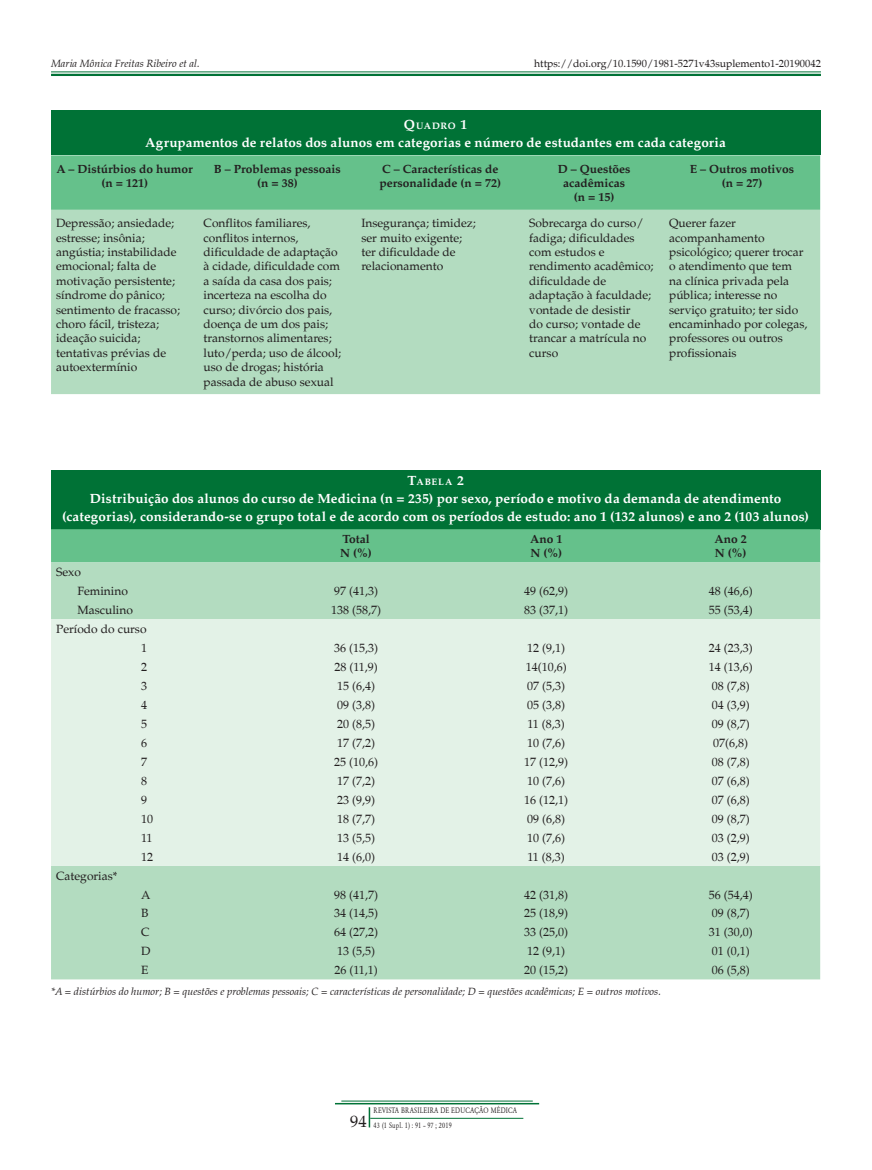
<style>
.page{position:relative;width:872px;height:1170px;background:#fff}
.page>*{position:absolute;margin:0;border:0;box-sizing:border-box;transform-origin:0 0}
.O_White{font:700 13.5px/18px "Palton";letter-spacing:.01em;color:#fff;text-align:center}
.TE{font:12px/14.4px "Palton Roman";color:#231f20}
.TC{font:12px "Palton Roman";color:#231f20}
.t1{font:700 12px/14.4px "Palton";color:#231f20}
.R{font:italic 10.5px "Palton";color:#231f20}
.t2{font:10.5px "Palton Roman";color:#231f20}
.O_White-2{font:700 9.45px "Palton";letter-spacing:.075em;color:#fff}
.t3{font:8.25px/15px "Garamond";letter-spacing:.03em;color:#231f20;scale:.8 1}
.s1{font-size:13.5px}
.s2{font-family:"Palton Roman";font-size:16.5px}
</style>
<div class="page">
<hr style="left:370px;top:1117px;width:153px;height:1px;background:#007236">
<svg style="left:369px;top:1107px;width:1px;height:20px"></svg>
<hr style="left:341px;top:1100px;width:192px;height:1px;background:#007236">
<hr style="left:335px;top:1102px;width:204px;height:2px;background:#007236">
<hr style="left:51px;top:71px;width:770px;height:1px;background:#007236">
<hr style="left:51px;top:74px;width:770px;height:2px;background:#007236">
<div style="left:51px;top:111px;width:769px;height:44px;background:#007236"></div>
<div style="left:51px;top:155px;width:769px;height:55px;background:#65c18b"></div>
<div style="left:51px;top:210px;width:769px;height:184px;background:#b3dcc0"></div>
<div style="left:51px;top:470px;width:769px;height:59px;background:#007236"></div>
<div style="left:51px;top:529px;width:769px;height:33px;background:#65c18b"></div>
<div style="left:51px;top:562px;width:769px;height:417px;background:#b3dcc0"></div>
<div style="left:51px;top:619px;width:769px;height:246px;background:#e3f2e7"></div>
<p class="R" style="left:51px;top:58px;width:150px">Maria Mônica Freitas Ribeiro et al.</p>
<p class="t2" style="left:534px;top:57px;width:288px">https://doi.org/10.1590/1981-5271v43suplemento1-20190042</p>
<p class="O_White-2" style="left:404px;top:120px;width:65px"><span class="s1">Q</span>UADRO <span class="s1">1</span></p>
<p class="O_White" style="left:145px;top:133px;width:582px">Agrupamentos de relatos dos alunos em categorias e número de estudantes em cada categoria</p>
<p class="t1" style="left:56px;top:161px;width:138px">A – Distúrbios do humor</p>
<p class="t1" style="left:101px;top:176px;width:48px">(n = 121)</p>
<p class="t1" style="left:214px;top:161px;width:128px">B – Problemas pessoais</p>
<p class="t1" style="left:257px;top:176px;width:42px">(n = 38)</p>
<p class="t1" style="left:379px;top:161px;width:123px">C – Características de personalidade (n = 72)</p>
<p class="t1" style="left:558px;top:161px;width:74px;text-align:center">D – Questões acadêmicas</p>
<p class="t1" style="left:574px;top:190px;width:42px">(n = 15)</p>
<p class="t1" style="left:690px;top:161px;width:106px">E – Outros motivos</p>
<p class="t1" style="left:722px;top:176px;width:42px">(n = 27)</p>
<p class="TE" style="left:56px;top:216px;width:125px">Depressão; ansiedade; estresse; insônia; angústia; instabilidade emocional; falta de motivação persistente; síndrome do pânico; sentimento de fracasso; choro fácil, tristeza; ideação suicida; tentativas prévias de autoextermínio</p>
<p class="TE" style="left:203px;top:216px;width:139px">Conflitos familiares, conflitos internos, dificuldade de adaptação à cidade, dificuldade com a saída da casa dos pais; incerteza na escolha do curso; divórcio dos pais, doença de um dos pais; transtornos alimentares; luto/perda; uso de álcool; uso de drogas; história passada de abuso sexual</p>
<p class="TE" style="left:361px;top:216px;width:116px">Insegurança; timidez; ser muito exigente; ter dificuldade de relacionamento</p>
<p class="TE" style="left:529px;top:216px;width:126px">Sobrecarga do curso/ fadiga; dificuldades com estudos e rendimento acadêmico; dificuldade de adaptação à faculdade; vontade de desistir<br>do curso; vontade de trancar a matrícula no curso</p>
<p class="TE" style="left:669px;top:216px;width:140px">Querer fazer acompanhamento psicológico; querer trocar o atendimento que tem na clínica privada pela pública; interesse no serviço gratuito; ter sido encaminhado por colegas, professores ou outros profissionais</p>
<p class="O_White-2" style="left:407px;top:476px;width:58px"><span class="s1">T</span>ABELA <span class="s1">2</span></p>
<p class="O_White" style="left:62px;top:489px;width:748px">Distribuição dos alunos do curso de Medicina (n = 235) por sexo, período e motivo da demanda de atendimento (categorias), considerando-se o grupo total e de acordo com os períodos de estudo: ano 1 (132 alunos) e ano 2 (103 alunos)</p>
<p class="t1" style="left:342px;top:531px;width:29px">Total</p>
<p class="t1" style="left:340px;top:546px;width:33px">N (%)</p>
<p class="t1" style="left:530px;top:531px;width:34px">Ano 1</p>
<p class="t1" style="left:530px;top:546px;width:33px">N (%)</p>
<p class="t1" style="left:714px;top:531px;width:34px">Ano 2</p>
<p class="t1" style="left:715px;top:546px;width:33px">N (%)</p>
<p class="TE" style="left:56px;top:565px;width:26px">Sexo</p>
<p class="TE" style="left:77px;top:584px;width:52px">Feminino</p>
<p class="TC" style="left:334px;top:584px;width:45px">97 (41,3)</p>
<p class="TC" style="left:524px;top:584px;width:45px">49 (62,9)</p>
<p class="TC" style="left:708px;top:584px;width:45px">48 (46,6)</p>
<p class="TE" style="left:77px;top:603px;width:57px">Masculino</p>
<p class="TC" style="left:331px;top:603px;width:51px">138 (58,7)</p>
<p class="TC" style="left:524px;top:603px;width:45px">83 (37,1)</p>
<p class="TC" style="left:708px;top:603px;width:45px">55 (53,4)</p>
<p class="TE" style="left:56px;top:622px;width:92px">Período do curso</p>
<p class="TE" style="left:141px;top:641px;width:7px">1</p>
<p class="TC" style="left:334px;top:641px;width:45px">36 (15,3)</p>
<p class="TC" style="left:527px;top:641px;width:39px">12 (9,1)</p>
<p class="TC" style="left:708px;top:641px;width:45px">24 (23,3)</p>
<p class="TE" style="left:141px;top:660px;width:7px">2</p>
<p class="TC" style="left:334px;top:660px;width:45px">28 (11,9)</p>
<p class="TC" style="left:525px;top:660px;width:42px">14(10,6)</p>
<p class="TC" style="left:708px;top:660px;width:45px">14 (13,6)</p>
<p class="TE" style="left:141px;top:679px;width:7px">3</p>
<p class="TC" style="left:337px;top:678px;width:39px">15 (6,4)</p>
<p class="TC" style="left:527px;top:678px;width:39px">07 (5,3)</p>
<p class="TC" style="left:711px;top:678px;width:39px">08 (7,8)</p>
<p class="TE" style="left:141px;top:697px;width:7px">4</p>
<p class="TC" style="left:337px;top:697px;width:39px">09 (3,8)</p>
<p class="TC" style="left:527px;top:697px;width:39px">05 (3,8)</p>
<p class="TC" style="left:711px;top:697px;width:39px">04 (3,9)</p>
<p class="TE" style="left:141px;top:716px;width:7px">5</p>
<p class="TC" style="left:337px;top:716px;width:39px">20 (8,5)</p>
<p class="TC" style="left:527px;top:716px;width:39px">11 (8,3)</p>
<p class="TC" style="left:711px;top:716px;width:39px">09 (8,7)</p>
<p class="TE" style="left:141px;top:735px;width:7px">6</p>
<p class="TC" style="left:337px;top:735px;width:39px">17 (7,2)</p>
<p class="TC" style="left:527px;top:735px;width:39px">10 (7,6)</p>
<p class="TC" style="left:713px;top:735px;width:36px">07(6,8)</p>
<p class="TE" style="left:141px;top:754px;width:7px">7</p>
<p class="TC" style="left:334px;top:754px;width:45px">25 (10,6)</p>
<p class="TC" style="left:524px;top:754px;width:45px">17 (12,9)</p>
<p class="TC" style="left:711px;top:754px;width:39px">08 (7,8)</p>
<p class="TE" style="left:141px;top:773px;width:7px">8</p>
<p class="TC" style="left:337px;top:773px;width:39px">17 (7,2)</p>
<p class="TC" style="left:527px;top:773px;width:39px">10 (7,6)</p>
<p class="TC" style="left:711px;top:773px;width:39px">07 (6,8)</p>
<p class="TE" style="left:141px;top:792px;width:7px">9</p>
<p class="TC" style="left:337px;top:792px;width:39px">23 (9,9)</p>
<p class="TC" style="left:524px;top:792px;width:45px">16 (12,1)</p>
<p class="TC" style="left:711px;top:792px;width:39px">07 (6,8)</p>
<p class="TE" style="left:141px;top:811px;width:13px">10</p>
<p class="TC" style="left:337px;top:811px;width:39px">18 (7,7)</p>
<p class="TC" style="left:527px;top:811px;width:39px">09 (6,8)</p>
<p class="TC" style="left:711px;top:811px;width:39px">09 (8,7)</p>
<p class="TE" style="left:141px;top:830px;width:13px">11</p>
<p class="TC" style="left:337px;top:830px;width:39px">13 (5,5)</p>
<p class="TC" style="left:527px;top:830px;width:39px">10 (7,6)</p>
<p class="TC" style="left:711px;top:830px;width:39px">03 (2,9)</p>
<p class="TE" style="left:141px;top:849px;width:13px">12</p>
<p class="TC" style="left:337px;top:849px;width:39px">14 (6,0)</p>
<p class="TC" style="left:527px;top:849px;width:39px">11 (8,3)</p>
<p class="TC" style="left:711px;top:849px;width:39px">03 (2,9)</p>
<p class="TE" style="left:56px;top:868px;width:63px">Categorias*</p>
<p class="TE" style="left:141px;top:887px;width:11px">A</p>
<p class="TC" style="left:334px;top:887px;width:45px">98 (41,7)</p>
<p class="TC" style="left:524px;top:887px;width:45px">42 (31,8)</p>
<p class="TC" style="left:708px;top:887px;width:45px">56 (54,4)</p>
<p class="TE" style="left:141px;top:906px;width:9px">B</p>
<p class="TC" style="left:334px;top:906px;width:45px">34 (14,5)</p>
<p class="TC" style="left:524px;top:906px;width:45px">25 (18,9)</p>
<p class="TC" style="left:711px;top:906px;width:39px">09 (8,7)</p>
<p class="TE" style="left:141px;top:925px;width:10px">C</p>
<p class="TC" style="left:334px;top:925px;width:45px">64 (27,2)</p>
<p class="TC" style="left:524px;top:925px;width:45px">33 (25,0)</p>
<p class="TC" style="left:708px;top:925px;width:45px">31 (30,0)</p>
<p class="TE" style="left:141px;top:944px;width:11px">D</p>
<p class="TC" style="left:337px;top:944px;width:39px">13 (5,5)</p>
<p class="TC" style="left:527px;top:944px;width:39px">12 (9,1)</p>
<p class="TC" style="left:711px;top:944px;width:39px">01 (0,1)</p>
<p class="TE" style="left:141px;top:963px;width:9px">E</p>
<p class="TC" style="left:334px;top:963px;width:45px">26 (11,1)</p>
<p class="TC" style="left:524px;top:963px;width:45px">20 (15,2)</p>
<p class="TC" style="left:711px;top:963px;width:39px">06 (5,8)</p>
<p class="R" style="left:51px;top:984px;width:611px">*A = distúrbios do humor; B = questões e problemas pessoais; C = características de personalidade; D = questões acadêmicas; E = outros motivos.</p>
<p class="t3" style="left:350px;top:1102px;width:210px;text-indent:24px">REVISTA BRASILEIRA DE EDUCAÇÃO MÉDICA<br><span class="s2">94</span> 43 (1 Supl. 1) : 91 – 97 ; 2019</p>
</div>
